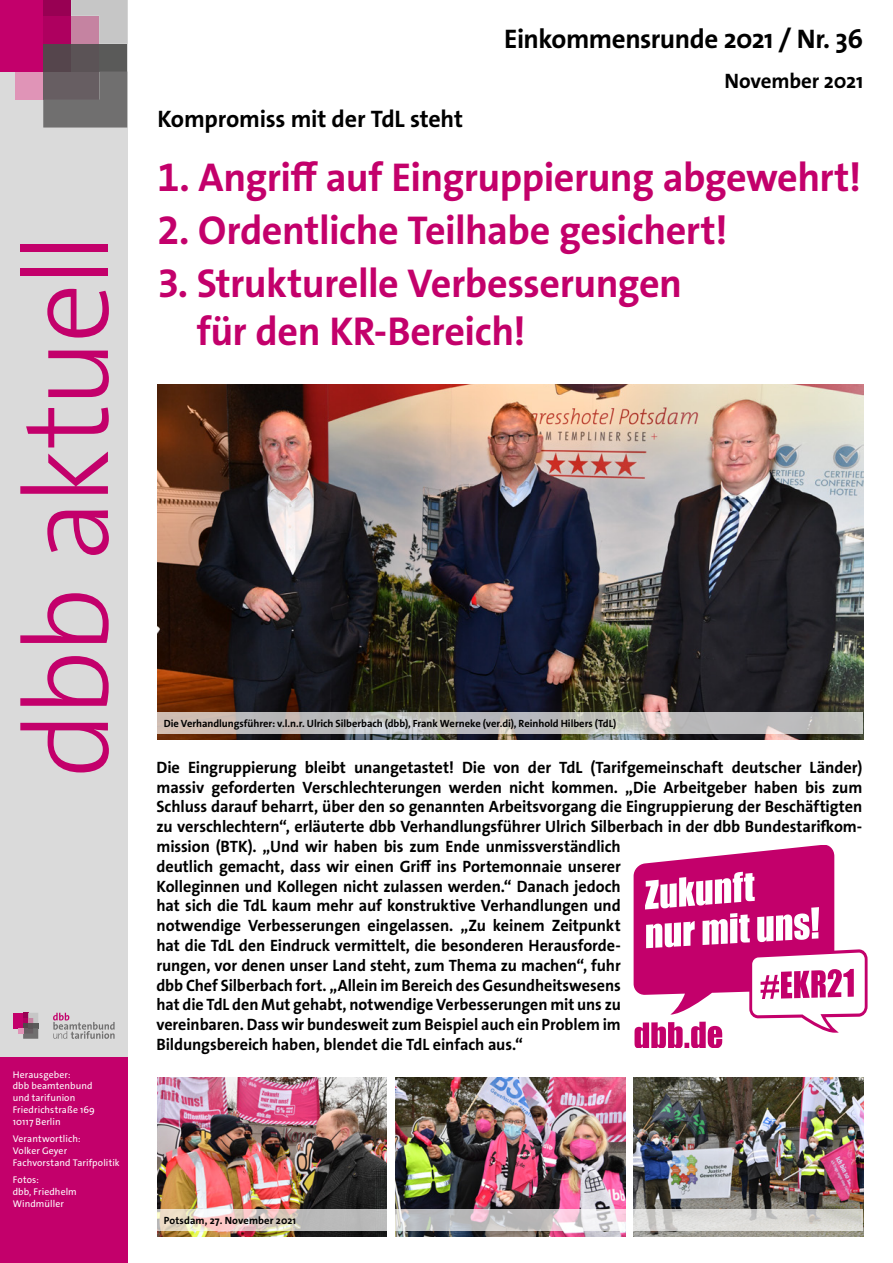
<style>
.page{position:relative;width:893px;height:1263px;background:#fff}
.page>*{position:absolute;margin:0;border:0;box-sizing:border-box;transform-origin:0 0}
.t1{font:300 120px "The Sans Os F";letter-spacing:-.045em;color:#c3006b}
.t2{font:700 40.5px/48.6px "The Sans Os F";letter-spacing:-.015em;color:#c3006b}
.t3{font:700 27px "The Sans Os F";letter-spacing:-.02em;color:#000}
.t4{font:700 24px "The Sans Os F";letter-spacing:-.01em;color:#000}
.t5{font:700 21px "The Sans Os F";letter-spacing:-.01em;color:#000}
.t6{font:700 16.5px/19.8px "The Sans Os F";letter-spacing:-.005em;color:#000}
.t7{font:700 10.5px "The Sans Os F";color:#000}
.t8{font:9.75px/11.7px "The Sans Os F";letter-spacing:.01em;color:#fff}
</style>
<div class="page">
<div style="left:0;top:0;width:127px;height:1263px;background:#dadada"></div>
<div style="left:0;top:0;width:43px;height:72px;background:#c3006b"></div>
<div style="left:43px;top:0;width:28px;height:16px;background:#980053"></div>
<div style="left:43px;top:16px;width:28px;height:28px;background:#ae005f"></div>
<div style="left:43px;top:44px;width:28px;height:28px;background:#55454c"></div>
<svg style="left:71px;top:0;width:56px;height:44px"></svg>
<div style="left:71px;top:44px;width:28px;height:28px;background:#5b5356"></div>
<div style="left:99px;top:44px;width:28px;height:28px;background:#5a5a59"></div>
<svg style="left:43px;top:72px;width:84px;height:56px"></svg>
<div style="left:15px;top:72px;width:28px;height:28px;background:#e094b7"></div>
<div style="left:0;top:1057px;width:127px;height:206px;background:#c3006b"></div>
<svg style="left:53px;top:1013px;width:62px;height:26px"></svg>
<div style="left:13px;top:1013px;width:10px;height:15px;background:#c3006b"></div>
<svg style="left:18px;top:1013px;width:20px;height:26px"></svg>
<img style="left:395px;top:1077px;width:230px;height:160px">
<img style="left:634px;top:1077px;width:229px;height:160px">
<img style="left:157px;top:384px;width:706px;height:356px">
<svg style="left:157px;top:712px;width:706px;height:22px;fill:#bcbbbb"></svg>
<svg style="left:634px;top:845px;width:233px;height:203px"></svg>
<img style="left:157px;top:1077px;width:230px;height:160px">
<svg style="left:157px;top:1209px;width:706px;height:21px"></svg>
<h1 class="t1" style="left:-10px;top:778px;width:547px;rotate:-90deg">dbb aktuell</h1>
<p class="t8" style="left:13px;top:1069px;width:84px">Herausgeber:<br>dbb beamtenbund und tarifunion<br>Friedrichstraße 169<br>10117 Berlin</p>
<p class="t8" style="left:13px;top:1133px;width:108px">Verantwortlich:<br>Volker Geyer<br>Fachvorstand Tarifpolitik</p>
<p class="t8" style="left:13px;top:1174px;width:66px">Fotos:<br>dbb, Friedhelm<br>Windmüller</p>
<h3 class="t4" style="left:157px;top:103px;width:307px">Kompromiss mit der TdL steht</h3>
<h3 class="t3" style="left:504px;top:21px;width:360px">Einkommensrunde 2021 / Nr. 36</h3>
<p class="t5" style="left:725px;top:68px;width:140px">November 2021</p>
<h2 class="t2" style="left:157px;top:153px;width:705px">1. Angriff auf Eingruppierung abgewehrt!</h2>
<h2 class="t2" style="left:157px;top:206px;width:572px">2. Ordentliche Teilhabe gesichert!</h2>
<h2 class="t2" style="left:197px;top:259px;width:487px;text-indent:-39px">3. Strukturelle Verbesserungen für den KR-Bereich!</h2>
<p class="t7" style="left:164px;top:717px;width:454px">Die Verhandlungsführer: v.l.n.r. Ulrich Silberbach (dbb), Frank Werneke (ver.di), Reinhold Hilbers (TdL)</p>
<p class="t6" style="left:156px;top:757px;width:707px">Die Eingruppierung bleibt unangetastet! Die von der TdL (Tarifgemeinschaft deutscher Länder) massiv geforderten Verschlechterungen werden nicht kommen. „Die Arbeitgeber haben bis zum Schluss darauf beharrt, über den so genannten Arbeitsvorgang die Eingruppierung der Beschäftigten zu verschlechtern“, erläuterte dbb Verhandlungsführer Ulrich Silberbach in der dbb Bundestarifkom&shy;mission (BTK). „Und wir haben bis zum Ende unmissverständlich<br>deutlich gemacht, dass wir einen Griff ins Portemonnaie unserer<br>Kolleginnen und Kollegen nicht zulassen werden.“ Danach jedoch<br>hat sich die TdL kaum mehr auf konstruktive Verhandlungen und<br>notwendige Verbesserungen eingelassen. „Zu keinem Zeitpunkt<br>hat die TdL den Eindruck vermittelt, die besonderen Herausforde-<br>rungen, vor denen unser Land steht, zum Thema zu machen“, fuhr<br>dbb Chef Silberbach fort. „Allein im Bereich des Gesundheitswesens<br>hat die TdL den Mut gehabt, notwendige Verbesserungen mit uns zu<br>vereinbaren. Dass wir bundesweit zum Beispiel auch ein Problem im<br>Bildungsbereich haben, blendet die TdL einfach aus.“</p>
<p class="t7" style="left:164px;top:1213px;width:134px">Potsdam, 27. November 2021</p>
</div>
